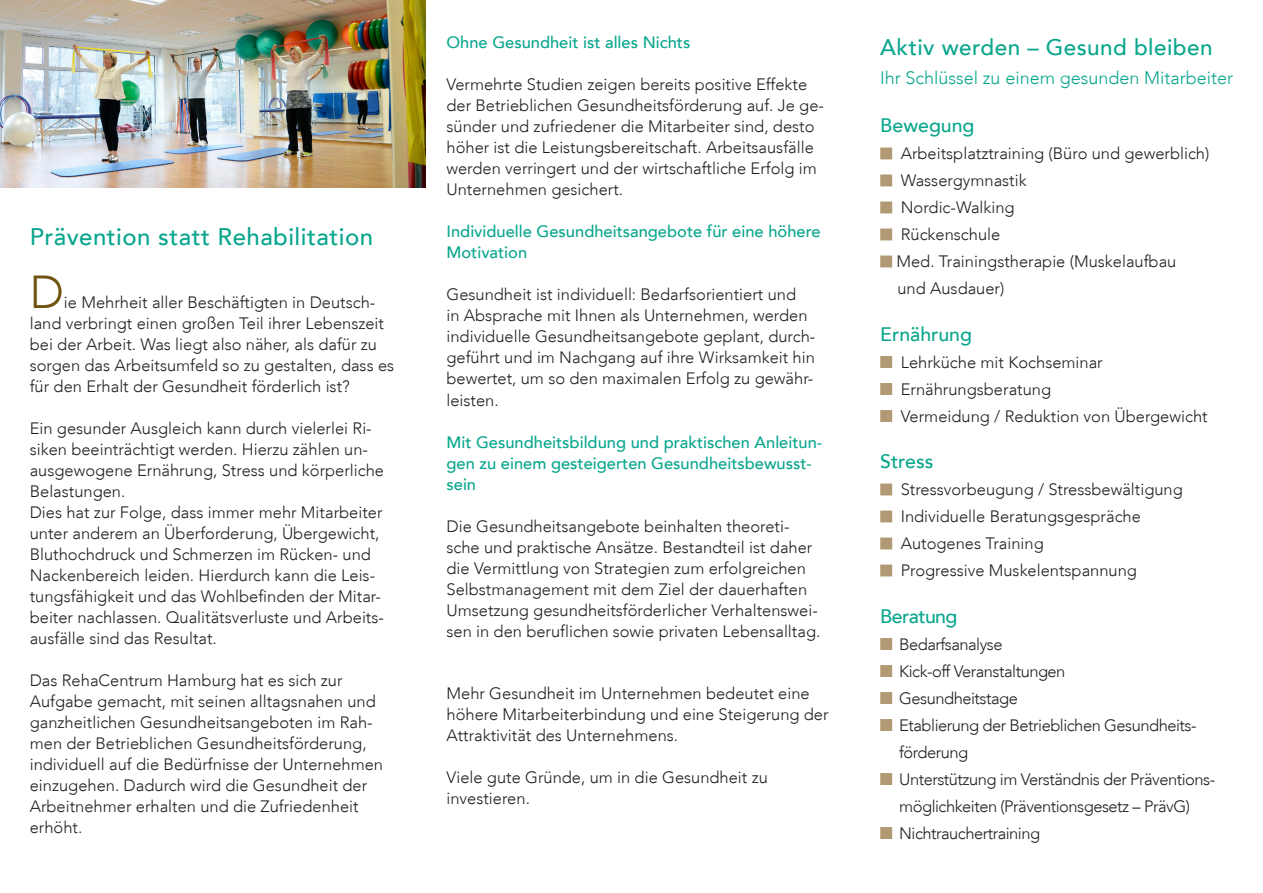
<style>
.page{position:relative;width:1263px;height:893px;background:#fff}
.page>*{position:absolute;margin:0;border:0;box-sizing:border-box;transform-origin:0 0}
.t1{font:300 46.2px "Avenir";color:#705310}
.t2{font:500 24px "Avenir";letter-spacing:.02em;color:#09a68d}
.t3{font:500 22.5px "Avenir";letter-spacing:.02em;color:#09a68d}
.t4{font:500 19.5px "Avenir";color:#09a68d}
.t5{font:500 19.5px "Avenir";letter-spacing:-.03em;color:#09a68d}
.t6{font:300 18px "Avenir";color:#09a68d}
.t7{font:300 16.5px/21px "Avenir";color:#231f20}
.t8{font:300 16.5px "Avenir";letter-spacing:-.03em;color:#231f20}
.t9{font:500 16.5px/21px "Avenir";color:#09a68d}
</style>
<div class="page">
<img style="left:0;top:0;width:425px;height:187px">
<div style="left:880px;top:148px;width:12px;height:11px;background:#b09973;border:2px solid #b09973"></div>
<div style="left:880px;top:175px;width:12px;height:11px;background:#b09973;border:2px solid #b09973"></div>
<div style="left:880px;top:202px;width:12px;height:11px;background:#b09973;border:2px solid #b09973"></div>
<div style="left:880px;top:229px;width:12px;height:11px;background:#b09973;border:2px solid #b09973"></div>
<div style="left:880px;top:256px;width:12px;height:11px;background:#b09973;border:2px solid #b09973"></div>
<div style="left:880px;top:356px;width:12px;height:12px;background:#b09973;border:2px solid #b09973"></div>
<div style="left:880px;top:383px;width:12px;height:12px;background:#b09973;border:2px solid #b09973"></div>
<div style="left:880px;top:410px;width:12px;height:12px;background:#b09973;border:2px solid #b09973"></div>
<div style="left:880px;top:484px;width:12px;height:11px;background:#b09973;border:2px solid #b09973"></div>
<div style="left:880px;top:511px;width:12px;height:11px;background:#b09973;border:2px solid #b09973"></div>
<div style="left:880px;top:538px;width:12px;height:11px;background:#b09973;border:2px solid #b09973"></div>
<div style="left:880px;top:565px;width:12px;height:11px;background:#b09973;border:2px solid #b09973"></div>
<div style="left:880px;top:638px;width:12px;height:12px;background:#b09973;border:2px solid #b09973"></div>
<div style="left:880px;top:665px;width:12px;height:12px;background:#b09973;border:2px solid #b09973"></div>
<div style="left:880px;top:692px;width:12px;height:12px;background:#b09973;border:2px solid #b09973"></div>
<div style="left:880px;top:719px;width:12px;height:12px;background:#b09973;border:2px solid #b09973"></div>
<div style="left:880px;top:773px;width:12px;height:12px;background:#b09973;border:2px solid #b09973"></div>
<div style="left:880px;top:827px;width:12px;height:12px;background:#b09973;border:2px solid #b09973"></div>
<p class="t2" style="left:30px;top:223px;width:345px">Prävention statt Rehabilitation</p>
<p class="t1" style="left:30px;top:265px;width:36px">D</p>
<p class="t7" style="left:30px;top:292px;width:366px;text-indent:34px">ie Mehrheit aller Beschäftigten in Deutsch&shy;land verbringt einen großen Teil ihrer Lebenszeit bei der Arbeit. Was liegt also näher, als dafür zu sorgen das Arbeitsumfeld so zu gestalten, dass es für den Erhalt der Gesundheit förderlich ist?</p>
<p class="t7" style="left:30px;top:418px;width:356px">Ein gesunder Ausgleich kann durch vielerlei Ri&shy;siken beeinträchtigt werden. Hierzu zählen un&shy;ausgewogene Ernährung, Stress und körperliche Belastungen.</p>
<p class="t7" style="left:30px;top:502px;width:356px">Dies hat zur Folge, dass immer mehr Mitarbeiter unter anderem an Überforderung, Übergewicht, Bluthochdruck und Schmerzen im Rücken- und Nackenbereich leiden. Hierdurch kann die Leis&shy;tungsfähigkeit und das Wohlbefinden der Mitar&shy;beiter nachlassen. Qualitätsverluste und Arbeits&shy;ausfälle sind das Resultat.</p>
<p class="t7" style="left:30px;top:670px;width:355px">Das RehaCentrum Hamburg hat es sich zur Aufgabe gemacht, mit seinen alltagsnahen und ganzheitlichen Gesundheitsangeboten im Rah&shy;men der Betrieblichen Gesundheitsförderung, individuell auf die Bedürfnisse der Unternehmen einzugehen. Dadurch wird die Gesundheit der Arbeitnehmer erhalten und die Zufriedenheit erhöht.</p>
<p class="t9" style="left:446px;top:32px;width:245px">Ohne Gesundheit ist alles Nichts</p>
<p class="t7" style="left:446px;top:74px;width:379px">Vermehrte Studien zeigen bereits positive Effekte der Betrieblichen Gesundheitsförderung auf. Je ge&shy;sünder und zufriedener die Mitarbeiter sind, desto höher ist die Leistungsbereitschaft. Arbeitsausfälle werden verringert und der wirtschaftliche Erfolg im Unternehmen gesichert.</p>
<p class="t9" style="left:446px;top:221px;width:376px">Individuelle Gesundheitsangebote für eine höhere<br>Motivation</p>
<p class="t7" style="left:446px;top:284px;width:370px">Gesundheit ist individuell: Bedarfsorientiert und<br>in Absprache mit Ihnen als Unternehmen, werden individuelle Gesundheitsangebote geplant, durch&shy;geführt und im Nachgang auf ihre Wirksamkeit hin bewertet, um so den maximalen Erfolg zu gewähr&shy;leisten.</p>
<p class="t9" style="left:446px;top:433px;width:377px">Mit Gesundheitsbildung und praktischen Anleitun&shy;gen zu einem gesteigerten Gesundheitsbewusst&shy;sein</p>
<p class="t7" style="left:446px;top:516px;width:375px">Die Gesundheitsangebote beinhalten theoreti&shy;sche und praktische Ansätze. Bestandteil ist daher die Vermittlung von Strategien zum erfolgreichen Selbstmanagement mit dem Ziel der dauerhaften Umsetzung gesundheitsförderlicher Verhaltenswei&shy;sen in den beruflichen sowie privaten Lebensalltag.</p>
<p class="t7" style="left:446px;top:683px;width:384px">Mehr Gesundheit im Unternehmen bedeutet eine höhere Mitarbeiterbindung und eine Steigerung der<br>Attraktivität des Unternehmens.</p>
<p class="t7" style="left:446px;top:767px;width:323px">Viele gute Gründe, um in die Gesundheit zu</p>
<p class="t7" style="left:446px;top:788px;width:85px">investieren.</p>
<p class="t3" style="left:880px;top:35px;width:334px">Aktiv werden – Gesund bleiben</p>
<p class="t6" style="left:880px;top:67px;width:354px">Ihr Schlüssel zu einem gesunden Mitarbeiter</p>
<p class="t4" style="left:880px;top:114px;width:96px">Bewegung</p>
<p class="t7" style="left:901px;top:143px;width:310px">Arbeitsplatztraining (Büro und gewerblich)</p>
<p class="t7" style="left:901px;top:170px;width:127px">Wassergymnastik</p>
<p class="t7" style="left:901px;top:197px;width:115px">Nordic-Walking</p>
<p class="t7" style="left:901px;top:224px;width:101px">Rückenschule</p>
<p class="t7" style="left:896px;top:248px;width:281px;line-height:27px">Med. Trainingstherapie (Muskelaufbau und Ausdauer)</p>
<p class="t4" style="left:880px;top:323px;width:93px">Ernährung</p>
<p class="t7" style="left:901px;top:352px;width:204px">Lehrküche mit Kochseminar</p>
<p class="t7" style="left:901px;top:379px;width:152px">Ernährungsberatung</p>
<p class="t7" style="left:901px;top:406px;width:308px">Vermeidung / Reduktion von Übergewicht</p>
<p class="t4" style="left:880px;top:450px;width:55px">Stress</p>
<p class="t7" style="left:901px;top:479px;width:284px">Stressvorbeugung / Stressbewältigung</p>
<p class="t7" style="left:901px;top:506px;width:242px">Individuelle Beratungsgespräche</p>
<p class="t7" style="left:901px;top:533px;width:145px">Autogenes Training</p>
<p class="t7" style="left:901px;top:560px;width:238px">Progressive Muskelentspannung</p>
<p class="t5" style="left:880px;top:605px;width:79px">Beratung</p>
<p class="t8" style="left:899px;top:635px;width:105px">Bedarfsanalyse</p>
<p class="t8" style="left:899px;top:662px;width:168px">Kick-off Veranstaltungen</p>
<p class="t8" style="left:899px;top:689px;width:120px">Gesundheitstage</p>
<p class="t8" style="left:899px;top:716px;width:299px">Etablierung der Betrieblichen Gesundheits-</p>
<p class="t8" style="left:899px;top:743px;width:71px">förderung</p>
<p class="t8" style="left:899px;top:770px;width:317px">Unterstützung im Verständnis der Präventions-</p>
<p class="t8" style="left:899px;top:797px;width:292px">möglichkeiten (Präventionsgesetz – PrävG)</p>
<p class="t8" style="left:899px;top:824px;width:142px">Nichtrauchertraining</p>
</div>
